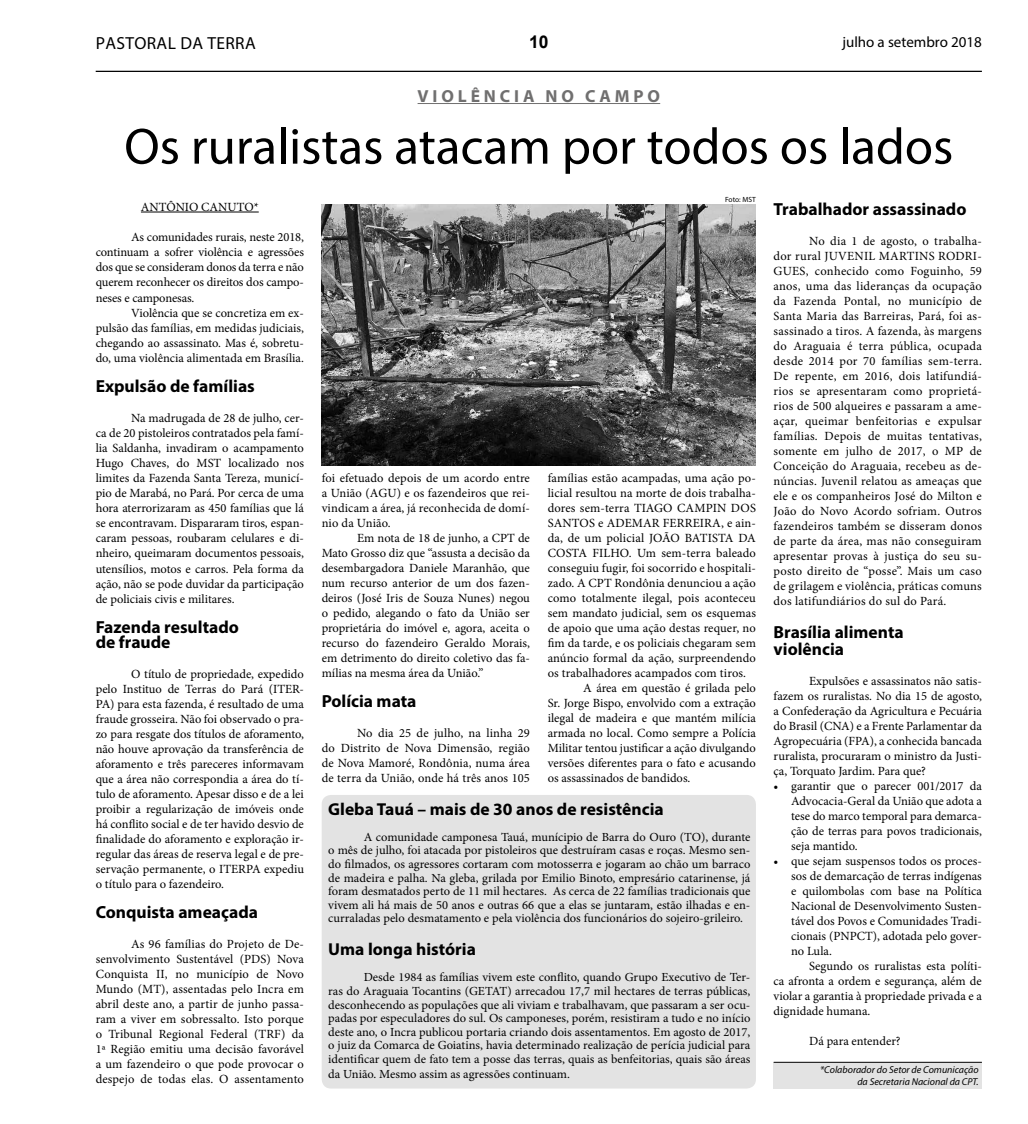
<style>
.page{position:relative;width:1028px;height:1124px;background:#fff}
.page>*{position:absolute;margin:0;border:0;box-sizing:border-box;transform-origin:0 0}
.t1{font:51.25px "Myriad Pro";color:#000}
.t2{font:700 17.5px/15px "Myriad Pro";color:#000}
.t3{font:700 17.5px "Myriad Pro";color:#706f6f}
.t4{font:17.5px "Myriad Pro";letter-spacing:.02em;color:#000}
.t5{font:700 17.5px "Arial";color:#000}
.t6{font:700 17.25px "Myriad Pro";color:#000}
.t7{font:15px "Myriad Pro";color:#000}
.t8{font:12.5px/15px "Minion Pro";color:#000;text-align:justify}
.t9{font:12.38px/13.6px "Minion Pro";color:#000;text-align:justify}
.t10{font:italic 10px/12px "Myriad Pro";color:#000;text-align:right}
.t11{font:7.5px "Myriad Pro";color:#000}
</style>
<div class="page">
<hr style="left:417px;top:103px;width:243px;height:1px;background:#706f6f">
<hr style="left:96px;top:71px;width:885px;height:1px;background:#000">
<hr style="left:141px;top:212px;width:118px;height:1px;background:#000">
<img style="left:322px;top:204px;width:434px;height:261px">
<div style="left:322px;top:794px;width:434px;height:294px;background:#e3e3e3;border-radius:9px"></div>
<div style="left:773px;top:1062px;width:208px;height:26px;background:#e3e3e3"></div>
<hr style="left:773px;top:1061px;width:208px;height:1px;background:#000">
<h2 class="t4" style="left:96px;top:32px;width:162px">PASTORAL DA TERRA</h2>
<h2 class="t5" style="left:529px;top:31px;width:21px">10</h2>
<p class="t7" style="left:842px;top:32px;width:141px">julho a setembro 2018</p>
<h2 class="t3" style="left:417px;top:84px;width:244px">V I O L Ê N C I A N O C A M P O</h2>
<h1 class="t1" style="left:124px;top:115px;width:830px">Os ruralistas atacam por todos os lados</h1>
<p class="t8" style="left:141px;top:199px;width:119px">ANTÔNIO CANUTO*</p>
<p class="t8" style="left:96px;top:229px;width:210px;text-indent:35px">As comunidades rurais, neste 2018, continuam a sofrer violência e agressões dos que se consideram donos da terra e não querem reconhecer os direitos dos campo-</p>
<p class="t8" style="left:96px;top:291px;width:100px">neses e camponesas.</p>
<p class="t8" style="left:131px;top:306px;width:174px">Violência que se concretiza em ex-</p>
<p class="t8" style="left:96px;top:321px;width:210px">pulsão das famílias, em medidas judiciais,</p>
<p class="t8" style="left:96px;top:336px;width:210px">chegando ao assassinato. Mas é, sobretu-</p>
<p class="t8" style="left:96px;top:351px;width:210px">do, uma violência alimentada em Brasília.</p>
<h2 class="t2" style="left:96px;top:378px;width:161px">Expulsão de famílias</h2>
<p class="t8" style="left:96px;top:411px;width:210px;text-indent:35px">Na madrugada de 28 de julho, cer&shy;ca de 20 pistoleiros contratados pela famí&shy;lia Saldanha, invadiram o acampamento Hugo Chaves, do MST localizado nos limites da Fazenda Santa Tereza, municí&shy;pio de Marabá, no Pará. Por cerca de uma hora aterrorizaram as 450 famílias que lá se encontravam. Dispararam tiros, espan&shy;caram pessoas, roubaram celulares e di&shy;nheiro, queimaram documentos pessoais, utensílios, motos e carros. Pela forma da ação, não se pode duvidar da participação de policiais civis e militares.</p>
<h2 class="t2" style="left:96px;top:618px;width:145px">Fazenda resultado de fraude</h2>
<p class="t8" style="left:96px;top:666px;width:210px;text-indent:35px">O título de propriedade, expedido pelo Instituo de Terras do Pará (ITER-PA) para esta fazenda, é resultado de uma fraude grosseira. Não foi observado o pra&shy;zo para resgate dos títulos de aforamento, não houve aprovação da transferência de aforamento e três pareceres informavam que a área não correspondia a área do tí&shy;tulo de aforamento. Apesar disso e de a lei proibir a regularização de imóveis onde há conflito social e de ter havido desvio de finalidade do aforamento e exploração ir&shy;regular das áreas de reserva legal e de pre&shy;servação permanente, o ITERPA expediu o título para o fazendeiro.</p>
<h2 class="t2" style="left:96px;top:903px;width:164px">Conquista ameaçada</h2>
<p class="t8" style="left:96px;top:936px;width:210px;text-indent:35px">As 96 famílias do Projeto de De&shy;senvolvimento Sustentável (PDS) Nova Conquista II, no município de Novo Mundo (MT), assentadas pelo Incra em abril deste ano, a partir de junho passa&shy;ram a viver em sobressalto. Isto porque o Tribunal Regional Federal (TRF) da 1ª Região emitiu uma decisão favorável a um fazendeiro o que pode provocar o despejo de todas elas. O assentamento</p>
<p class="t11" style="left:725px;top:195px;width:32px">Foto: MST</p>
<p class="t8" style="left:322px;top:470px;width:210px">foi efetuado depois de um acordo entre a União (AGU) e os fazendeiros que rei&shy;vindicam a área, já reconhecida de domí&shy;nio da União.</p>
<p class="t8" style="left:322px;top:530px;width:210px;text-indent:35px">Em nota de 18 de junho, a CPT de Mato Grosso diz que “assusta a decisão da desembargadora Daniele Maranhão, que num recurso anterior de um dos fazen&shy;deiros (José Iris de Souza Nunes) negou o pedido, alegando o fato da União ser proprietária do imóvel e, agora, aceita o recurso do fazendeiro Geraldo Morais, em detrimento do direito coletivo das fa&shy;mílias na mesma área da União.”</p>
<h2 class="t2" style="left:322px;top:692px;width:96px">Polícia mata</h2>
<p class="t8" style="left:322px;top:725px;width:210px;text-indent:35px">No dia 25 de julho, na linha 29 do Distrito de Nova Dimensão, região de Nova Mamoré, Rondônia, numa área de terra da União, onde há três anos 105</p>
<h3 class="t6" style="left:328px;top:797px;width:337px">Gleba Tauá – mais de 30 anos de resistência</h3>
<p class="t9" style="left:328px;top:829px;width:424px;text-indent:35px">A comunidade camponesa Tauá, munícipio de Barra do Ouro (TO), durante o mês de julho, foi atacada por pistoleiros que destruíram casas e roças. Mesmo sen&shy;do filmados, os agressores cortaram com motosserra e jogaram ao chão um barraco de madeira e palha. Na gleba, grilada por Emilio Binoto, empresário catarinense, já foram desmatados perto de 11 mil hectares. As cerca de 22 famílias tradicionais que vivem ali há mais de 50 anos e outras 66 que a elas se juntaram, estão ilhadas e en&shy;curraladas pelo desmatamento e pela violência dos funcionários do sojeiro-grileiro.</p>
<h3 class="t6" style="left:328px;top:938px;width:149px">Uma longa história</h3>
<p class="t9" style="left:328px;top:970px;width:424px;text-indent:35px">Desde 1984 as famílias vivem este conflito, quando Grupo Executivo de Ter&shy;ras do Araguaia Tocantins (GETAT) arrecadou 17,7 mil hectares de terras públicas, desconhecendo as populações que ali viviam e trabalhavam, que passaram a ser ocu&shy;padas por especuladores do sul. Os camponeses, porém, resistiram a tudo e no início deste ano, o Incra publicou portaria criando dois assentamentos. Em agosto de 2017, o juiz da Comarca de Goiatins, havia determinado realização de perícia judicial para identificar quem de fato tem a posse das terras, quais as benfeitorias, quais são áreas</p>
<p class="t9" style="left:328px;top:1066px;width:243px">da União. Mesmo assim as agressões continuam.</p>
<p class="t8" style="left:547px;top:470px;width:210px">famílias estão acampadas, uma ação po-</p>
<p class="t8" style="left:547px;top:485px;width:210px">licial resultou na morte de dois trabalha-</p>
<p class="t8" style="left:547px;top:500px;width:210px">dores sem-terra TIAGO CAMPIN DOS</p>
<p class="t8" style="left:547px;top:515px;width:210px">SANTOS e ADEMAR FERREIRA, e ain-</p>
<p class="t8" style="left:547px;top:530px;width:210px">da, de um policial JOÃO BATISTA DA</p>
<p class="t8" style="left:547px;top:545px;width:210px">COSTA FILHO. Um sem-terra baleado</p>
<p class="t8" style="left:547px;top:560px;width:210px">conseguiu fugir, foi socorrido e hospitali-</p>
<p class="t8" style="left:547px;top:575px;width:210px">zado. A CPT Rondônia denunciou a ação</p>
<p class="t8" style="left:547px;top:590px;width:210px">como totalmente ilegal, pois aconteceu</p>
<p class="t8" style="left:547px;top:605px;width:210px">sem mandato judicial, sem os esquemas</p>
<p class="t8" style="left:547px;top:620px;width:210px">de apoio que uma ação destas requer, no</p>
<p class="t8" style="left:547px;top:635px;width:210px">fim da tarde, e os policiais chegaram sem</p>
<p class="t8" style="left:547px;top:650px;width:210px">anúncio formal da ação, surpreendendo</p>
<p class="t8" style="left:547px;top:665px;width:200px">os trabalhadores acampados com tiros.</p>
<p class="t8" style="left:583px;top:680px;width:174px">A área em questão é grilada pelo</p>
<p class="t8" style="left:547px;top:695px;width:210px">Sr. Jorge Bispo, envolvido com a extração</p>
<p class="t8" style="left:547px;top:710px;width:210px">ilegal de madeira e que mantém milícia</p>
<p class="t8" style="left:547px;top:725px;width:210px">armada no local. Como sempre a Polícia</p>
<p class="t8" style="left:547px;top:740px;width:210px">Militar tentou justificar a ação divulgando</p>
<p class="t8" style="left:547px;top:755px;width:210px">versões diferentes para o fato e acusando</p>
<p class="t8" style="left:547px;top:770px;width:144px">os assassinados de bandidos.</p>
<h2 class="t2" style="left:773px;top:201px;width:194px">Trabalhador assassinado</h2>
<p class="t8" style="left:773px;top:233px;width:210px;text-indent:35px">No dia 1 de agosto, o trabalha&shy;dor rural JUVENIL MARTINS RODRI-GUES, conhecido como Foguinho, 59 anos, uma das lideranças da ocupação da Fazenda Pontal, no município de Santa Maria das Barreiras, Pará, foi as&shy;sassinado a tiros. A fazenda, às margens do Araguaia é terra pública, ocupada desde 2014 por 70 famílias sem-terra.<br>De repente, em 2016, dois latifundiá&shy;rios se apresentaram como proprietá&shy;rios de 500 alqueires e passaram a ame&shy;açar, queimar benfeitorias e expulsar famílias. Depois de muitas tentativas, somente em julho de 2017, o MP de Conceição do Araguaia, recebeu as de&shy;núncias. Juvenil relatou as ameaças que ele e os companheiros José do Milton e João do Novo Acordo sofriam. Outros fazendeiros também se disseram donos de parte da área, mas não conseguiram apresentar provas à justiça do seu su&shy;posto direito de “posse”. Mais um caso de grilagem e violência, práticas comuns dos latifundiários do sul do Pará.</p>
<h2 class="t2" style="left:773px;top:622px;width:131px;line-height:17.5px">Brasília alimenta violência</h2>
<p class="t8" style="left:773px;top:673px;width:210px;text-indent:35px">Expulsões e assassinatos não satis&shy;fazem os ruralistas. No dia 15 de agosto, a Confederação da Agricultura e Pecuária do Brasil (CNA) e a Frente Parlamentar da Agropecuária (FPA), a conhecida bancada ruralista, procuraram o ministro da Justi&shy;ça, Torquato Jardim. Para que?</p>
<p class="t8" style="left:791px;top:778px;width:192px;text-indent:-18px">• garantir que o parecer 001/2017 da Advocacia-Geral da União que adota a tese do marco temporal para demarca&shy;ção de terras para povos tradicionais, seja mantido.</p>
<p class="t8" style="left:791px;top:853px;width:192px;text-indent:-18px">• que sejam suspensos todos os proces&shy;sos de demarcação de terras indígenas e quilombolas com base na Política Nacional de Desenvolvimento Susten&shy;tável dos Povos e Comunidades Tradi&shy;cionais (PNPCT), adotada pelo gover&shy;no Lula.</p>
<p class="t8" style="left:773px;top:958px;width:210px;text-indent:35px">Segundo os ruralistas esta políti&shy;ca afronta a ordem e segurança, além de violar a garantia à propriedade privada e a dignidade humana.</p>
<p class="t8" style="left:809px;top:1033px;width:93px">Dá para entender?</p>
<p class="t10" style="left:820px;top:1063px;width:160px">*Colaborador do Setor de Comunicação da Secretaria Nacional da CPT.</p>
</div>
